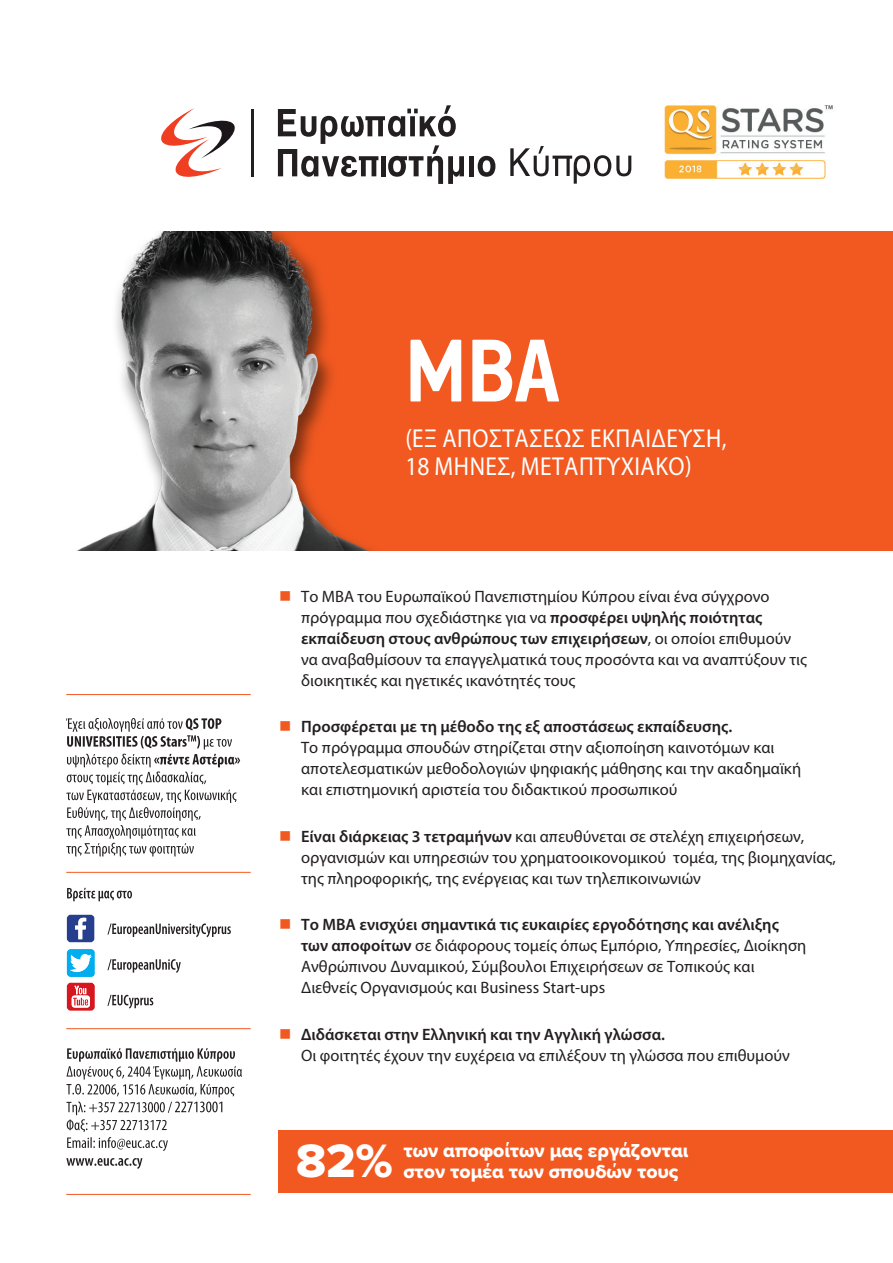
<style>
.page{position:relative;width:893px;height:1263px;background:#fff}
.page>*{position:absolute;margin:0;border:0;box-sizing:border-box;transform-origin:0 0}
.t1{font:700 100.2px "PF Premier Text";color:#fff}
.t2{font:48.6px "Proxima Nova Extrabld";color:#fff}
.t3{font:26.1px/28px "Myriad Pro";letter-spacing:.02em;color:#fff;scale:.9 1}
.t4{font:19.5px/21px "Proxima Nova Extrabld";color:#fff}
.t5{font:16.5px/21px "Myriad Pro";color:#231f20}
.s1{color:#f15921}
.s2{font-weight:600}
</style>
<div class="page">
<div style="left:279px;top:1130px;width:614px;height:63px;background:#f15921"></div>
<div style="left:270px;top:232px;width:623px;height:319px;background:#f15921"></div>
<img style="left:76px;top:232px;width:296px;height:319px">
<svg style="left:278px;top:105px;width:186px;height:79px"></svg>
<div style="left:469px;top:156px;width:5px;height:20px;background:#231f20"></div>
<svg style="left:478px;top:156px;width:17px;height:21px"></svg>
<svg style="left:510px;top:146px;width:121px;height:38px"></svg>
<hr style="left:251px;top:109px;width:3px;height:68px;background:#231f20">
<svg style="left:161px;top:108px;width:74px;height:69px"></svg>
<img style="left:664px;top:105px;width:169px;height:74px">
<hr style="left:66px;top:694px;width:185px;height:1px;background:#f15921">
<hr style="left:66px;top:872px;width:185px;height:1px;background:#f15921">
<hr style="left:66px;top:1028px;width:185px;height:1px;background:#f15921">
<hr style="left:66px;top:1194px;width:185px;height:1px;background:#f15921">
<svg style="left:67px;top:983px;width:28px;height:27px"></svg>
<svg style="left:67px;top:915px;width:27px;height:27px"></svg>
<svg style="left:67px;top:949px;width:28px;height:28px"></svg>
<svg style="left:66px;top:1158px;width:76px;height:11px"></svg>
<svg style="left:66px;top:1048px;width:176px;height:103px"></svg>
<svg style="left:107px;top:995px;width:46px;height:13px"></svg>
<svg style="left:107px;top:959px;width:74px;height:14px"></svg>
<svg style="left:107px;top:923px;width:124px;height:14px"></svg>
<svg style="left:67px;top:888px;width:65px;height:13px"></svg>
<svg style="left:66px;top:718px;width:174px;height:138px"></svg>
<h1 class="t1" style="left:405px;top:321px;width:155px">MBA</h1>
<h3 class="t3" style="left:405px;top:424px;width:358px">(EΞ AΠΟΣΤΆΣΕΩΣ EΚΠΑΊΔΕΥΣΗ,<br>18 ΜΗΝΕΣ, ΜΕΤΑΠΤΥΧΙΑΚΌ)</h3>
<p class="t5" style="left:301px;top:586px;width:507px;text-indent:-22px"><span class="s1">■</span> Το ΜΒΑ του Ευρωπαϊκού Πανεπιστημίου Κύπρου είναι ένα σύγχρονο πρόγραμμα που σχεδιάστηκε για να <span class="s2">προσφέρει υψηλής ποιότητας εκπαίδευση στους ανθρώπους των επιχειρήσεων</span>, οι οποίοι επιθυμούν να αναβαθμίσουν τα επαγγελματικά τους προσόντα και να αναπτύξουν τις διοικητικές και ηγετικές ικανότητές τους</p>
<p class="t5" style="left:301px;top:716px;width:502px;text-indent:-22px"><span class="s1">■</span> <span class="s2">Προσφέρεται με τη μέθοδο της εξ αποστάσεως εκπαίδευσης.<br></span>To πρόγραμμα σπουδών στηρίζεται στην αξιοποίηση καινοτόμων και αποτελεσματικών μεθοδολογιών ψηφιακής μάθησης και την ακαδημαϊκή και επιστημονική αριστεία του διδακτικού προσωπικού</p>
<p class="t5" style="left:301px;top:826px;width:536px;text-indent:-22px"><span class="s1">■</span> <span class="s2">Είναι διάρκειας 3 τετραμήνων</span> και απευθύνεται σε στελέχη επιχειρήσεων, οργανισμών και υπηρεσιών του χρηματοοικονομικού τομέα, της βιομηχανίας, της πληροφορικής, της ενέργειας και των τηλεπικοινωνιών</p>
<p class="t5" style="left:301px;top:914px;width:507px;text-indent:-22px"><span class="s1">■</span> <span class="s2">Το MBA ενισχύει σημαντικά τις ευκαιρίες εργοδότησης και ανέλιξης των αποφοίτων</span> σε διάφορους τομείς όπως Εμπόριο, Υπηρεσίες, Διοίκηση Ανθρώπινου Δυναμικού, Σύμβουλοι Επιχειρήσεων σε Τοπικούς και Διεθνείς Οργανισμούς και Business Start-ups</p>
<p class="t5" style="left:301px;top:1024px;width:490px;text-indent:-22px"><span class="s1">■</span> <span class="s2">Διδάσκεται στην Ελληνική και την Αγγλική γλώσσα.<br></span>Οι φοιτητές έχουν την ευχέρεια να επιλέξουν τη γλώσσα που επιθυμούν</p>
<h2 class="t2" style="left:296px;top:1124px;width:99px">82%</h2>
<p class="t4" style="left:403px;top:1140px;width:286px">των αποφοίτων μας εργάζονται στον τομέα των σπουδών τους</p>
</div>
